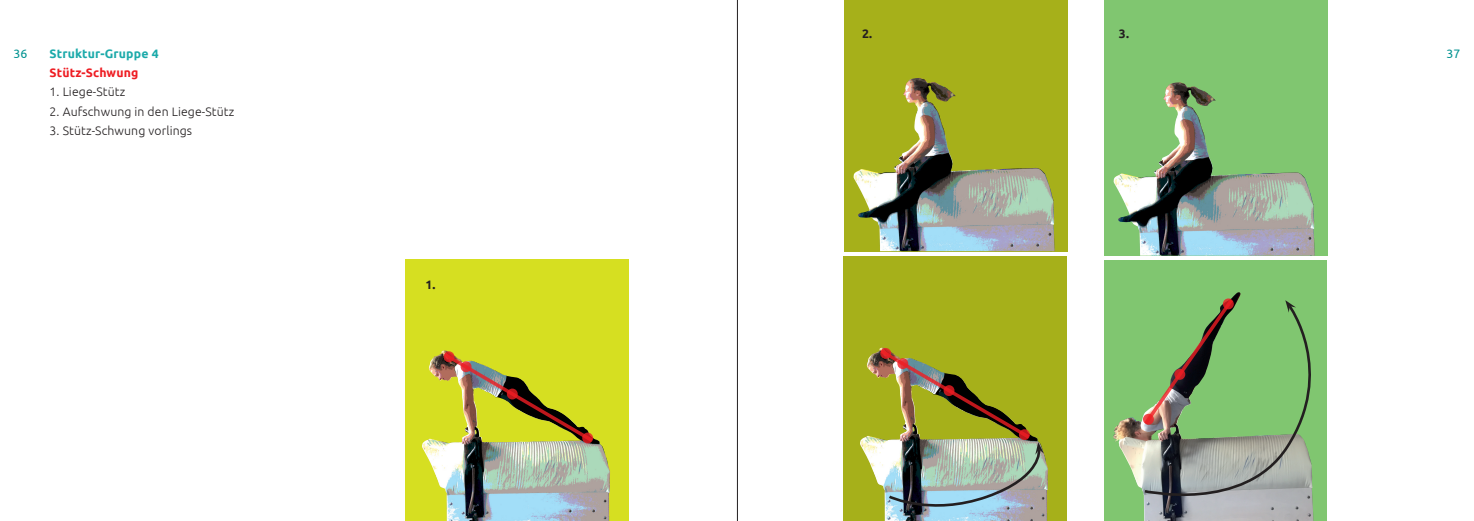
<style>
.page{position:relative;width:1474px;height:521px;background:#fff}
.page>*{position:absolute;margin:0;border:0;box-sizing:border-box;transform-origin:0 0}
.t1{font:300 12.25px "Ubuntu";letter-spacing:.01em;color:#231f20}
.t2{font:700 12.25px "Ubuntu";letter-spacing:.01em;color:#1caaaa}
.t3{font:700 12.25px "Ubuntu";letter-spacing:.01em;color:#ee1d23}
.t4{font:700 12.25px "Ubuntu";color:#231f20}
.t5{font:12.25px "Ubuntu";color:#009290}
</style>
<div class="page">
<div style="left:1103px;top:260px;width:223px;height:261px;background:#80c670"></div>
<img style="left:1113px;top:293px;width:200px;height:228px">
<svg style="left:1142px;top:303px;width:185px;height:210px"></svg>
<svg style="left:1285px;top:300px;width:10px;height:13px"></svg>
<div style="left:843px;top:257px;width:224px;height:264px;background:#a6b01a"></div>
<img style="left:860px;top:351px;width:188px;height:170px">
<div style="left:406px;top:260px;width:223px;height:261px;background:#d6df21"></div>
<img style="left:422px;top:351px;width:188px;height:170px">
<div style="left:843px;top:0;width:224px;height:251px;background:#a6b01a"></div>
<img style="left:853px;top:78px;width:201px;height:173px">
<div style="left:1103px;top:0;width:224px;height:256px;background:#80c670"></div>
<img style="left:1113px;top:82px;width:201px;height:174px">
<svg style="left:442px;top:352px;width:152px;height:91px"></svg>
<svg style="left:443px;top:351px;width:11px;height:11px"></svg>
<svg style="left:582px;top:433px;width:11px;height:10px"></svg>
<svg style="left:460px;top:361px;width:11px;height:11px"></svg>
<svg style="left:507px;top:388px;width:11px;height:11px"></svg>
<img style="left:878px;top:348px;width:167px;height:168px">
<svg style="left:880px;top:348px;width:11px;height:11px"></svg>
<svg style="left:1018px;top:429px;width:11px;height:11px"></svg>
<svg style="left:897px;top:358px;width:11px;height:11px"></svg>
<svg style="left:943px;top:385px;width:11px;height:11px"></svg>
<svg style="left:1142px;top:298px;width:92px;height:127px"></svg>
<hr style="left:737px;top:0;width:1px;height:521px;background:#231f20">
<p class="t4" style="left:862px;top:27px;width:12px">2.</p>
<p class="t4" style="left:1118px;top:27px;width:12px">3.</p>
<p class="t5" style="left:14px;top:46px;width:15px">36</p>
<p class="t2" style="left:50px;top:46px;width:110px">Struktur-Gruppe 4</p>
<p class="t5" style="left:1446px;top:46px;width:15px">37</p>
<p class="t3" style="left:50px;top:65px;width:90px">Stütz-Schwung</p>
<p class="t1" style="left:50px;top:85px;width:77px">1. Liege-Stütz</p>
<p class="t1" style="left:50px;top:104px;width:186px">2. Aufschwung in den Liege-Stütz</p>
<p class="t1" style="left:50px;top:123px;width:144px">3. Stütz-Schwung vorlings</p>
<p class="t4" style="left:425px;top:277px;width:12px">1.</p>
</div>
